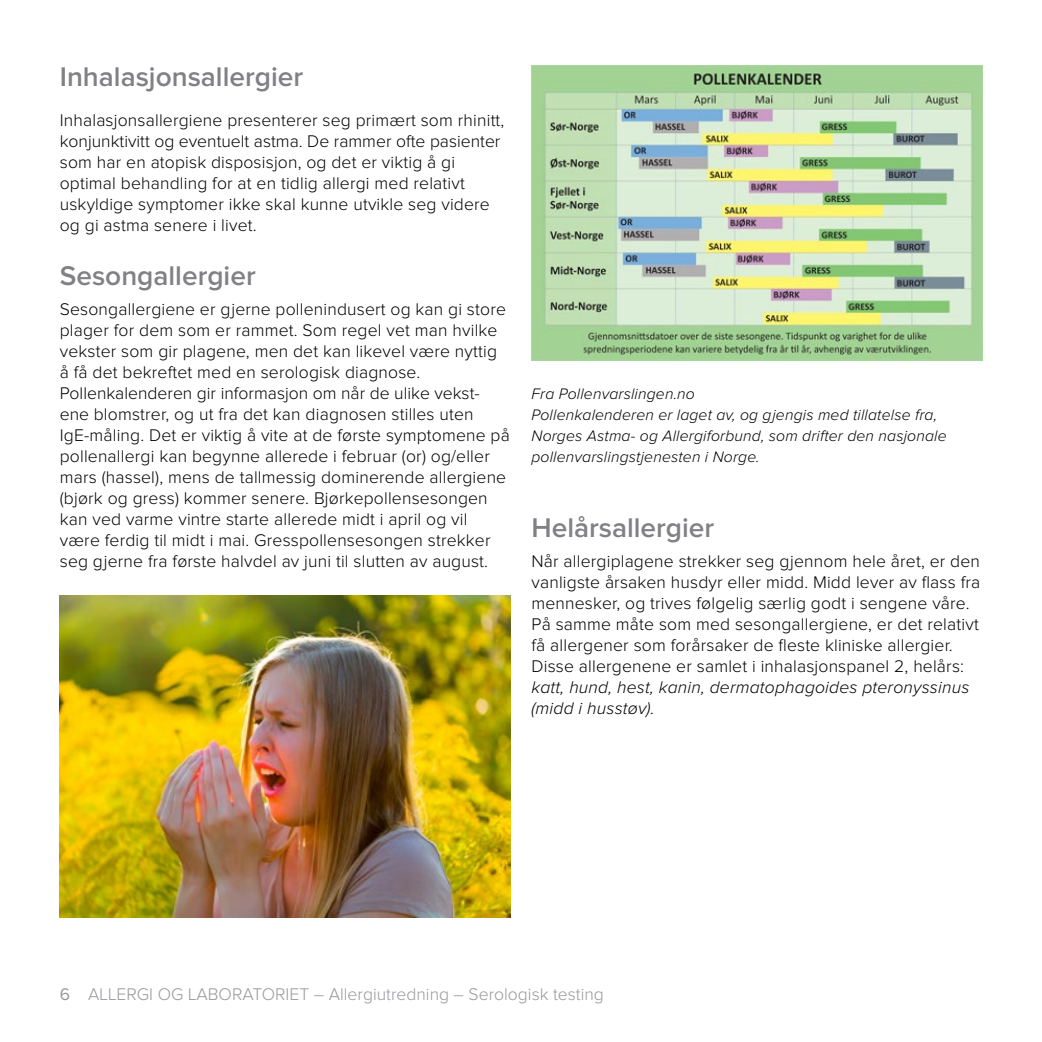
<style>
.page{position:relative;width:1042px;height:1042px;background:#fff}
.page>*{position:absolute;margin:0;border:0;box-sizing:border-box;transform-origin:0 0}
.t1{font:600 28px "Proxima Nova";color:#818084}
.t2{font:300 17.5px/21px "Proxima Nova";letter-spacing:.01em;color:#000}
.t3{font:italic 300 17.5px/21px "Proxima Nova";letter-spacing:.01em;color:#000}
.t4{font:300 17.5px "Proxima Nova";color:#98989c}
.t5{font:italic 300 15.75px/21px "Proxima Nova";letter-spacing:.01em;color:#000}
.s1{font-weight:400}
</style>
<div class="page">
<img style="left:60px;top:595px;width:450px;height:322px">
<img style="left:531px;top:66px;width:451px;height:294px">
<h1 class="t1" style="left:60px;top:64px;width:245px">Inhalasjonsallergier</h1>
<p class="t2" style="left:60px;top:110px;width:446px">Inhalasjonsallergiene presenterer seg primært som rhinitt, konjunktivitt og eventuelt astma. De rammer ofte pasienter som har en atopisk disposisjon, og det er viktig å gi optimal behandling for at en tidlig allergi med relativt uskyldige symptomer ikke skal kunne utvikle seg videre og gi astma senere i livet.</p>
<h1 class="t1" style="left:60px;top:263px;width:197px">Sesongallergier</h1>
<p class="t2" style="left:60px;top:299px;width:451px">Sesongallergiene er gjerne pollenindusert og kan gi store plager for dem som er rammet. Som regel vet man hvilke vekster som gir plagene, men det kan likevel være nyttig å få det bekreftet med en serologisk diagnose.<br>Pollenkalenderen gir informasjon om når de ulike vekst&shy;ene blomstrer, og ut fra det kan diagnosen stilles uten IgE-måling. Det er viktig å vite at de første symptomene på pollenallergi kan begynne allerede i februar (or) og/eller mars (hassel), mens de tallmessig dominerende allergiene (bjørk og gress) kommer senere. Bjørkepollensesongen kan ved varme vintre starte allerede midt i april og vil være ferdig til midt i mai. Gresspollensesongen strekker seg gjerne fra første halvdel av juni til slutten av august.</p>
<p class="t5" style="left:531px;top:384px;width:417px">Fra Pollenvarslingen.no<br>Pollenkalenderen er laget av, og gjengis med tillatelse fra, Norges Astma- og Allergiforbund, som drifter den nasjonale pollenvarslingstjenesten i Norge.</p>
<h1 class="t1" style="left:531px;top:515px;width:184px">Helårsallergier</h1>
<p class="t2" style="left:531px;top:551px;width:450px">Når allergiplagene strekker seg gjennom hele året, er den vanligste årsaken husdyr eller midd. Midd lever av flass fra mennesker, og trives følgelig særlig godt i sengene våre.<br>På samme måte som med sesongallergiene, er det relativt få allergener som forårsaker de fleste kliniske allergier.<br>Disse allergenene er samlet i inhalasjonspanel 2, helårs:</p>
<p class="t3" style="left:531px;top:677px;width:439px">katt, hund, hest, kanin, dermatophagoides pteronyssinus (midd i husstøv).</p>
<p class="t4" style="left:60px;top:986px;width:545px"><span class="s1">6</span> ALLERGI OG LABORATORIET – Allergiutredning – Serologisk testing</p>
</div>
